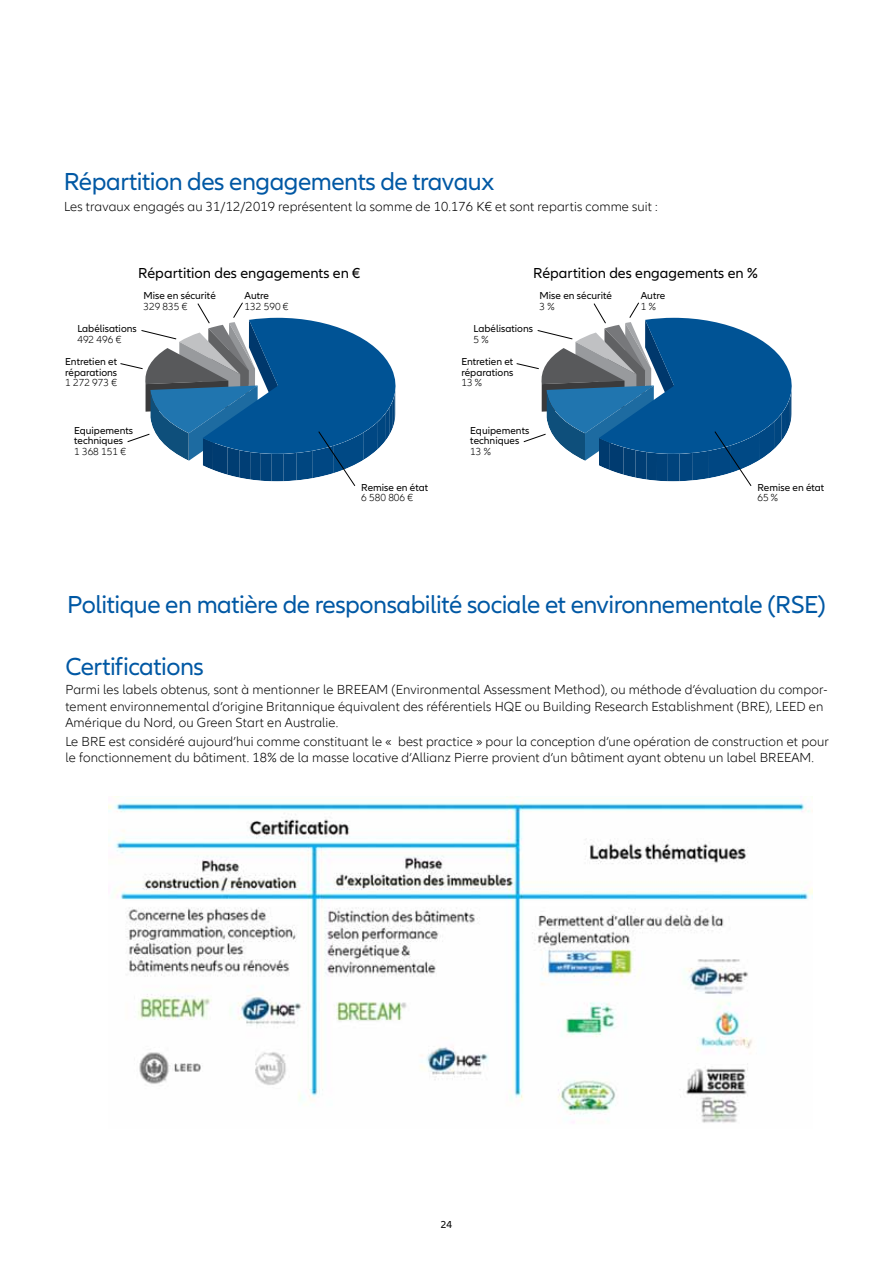
<style>
.page{position:relative;width:893px;height:1263px;background:#fff}
.page>*{position:absolute;margin:0;border:0;box-sizing:border-box;transform-origin:0 0}
.t1{font:25.5px "Allianz Neo";letter-spacing:-.02em;color:#0058a4}
.t2{font:15px "Allianz Neo";color:#000}
.t3{font:300 13.5px/16.5px "Allianz Neo";letter-spacing:.01em;color:#000}
.t4{font:10.5px/10.5px "Allianz Neo";color:#000}
.t5{font:300 10.5px "Allianz Neo";color:#000}
</style>
<div class="page">
<img style="left:109px;top:797px;width:704px;height:326px">
<svg style="left:516px;top:302px;width:276px;height:184px"></svg>
<svg style="left:120px;top:302px;width:276px;height:184px"></svg>
<h1 class="t1" style="left:64px;top:167px;width:432px">Répartition des engagements de travaux</h1>
<p class="t3" style="left:64px;top:199px;width:595px">Les travaux engagés au 31/12/2019 représentent la somme de 10.176 K€ et sont repartis comme suit :</p>
<p class="t2" style="left:138px;top:265px;width:223px">Répartition des engagements en €</p>
<p class="t2" style="left:533px;top:265px;width:226px">Répartition des engagements en %</p>
<p class="t4" style="left:143px;top:291px;width:74px">Mise en sécurité</p>
<p class="t5" style="left:143px;top:300px;width:45px">329 835 €</p>
<p class="t4" style="left:245px;top:291px;width:26px">Autre</p>
<p class="t5" style="left:245px;top:300px;width:45px">132 590 €</p>
<p class="t4" style="left:540px;top:291px;width:74px">Mise en sécurité</p>
<p class="t5" style="left:540px;top:300px;width:17px">3 %</p>
<p class="t4" style="left:641px;top:291px;width:26px">Autre</p>
<p class="t5" style="left:641px;top:300px;width:17px">1 %</p>
<p class="t4" style="left:77px;top:324px;width:61px">Labélisations</p>
<p class="t5" style="left:77px;top:333px;width:45px">492 496 €</p>
<p class="t4" style="left:474px;top:324px;width:61px">Labélisations</p>
<p class="t5" style="left:474px;top:333px;width:17px">5 %</p>
<p class="t4" style="left:65px;top:357px;width:54px">Entretien et réparations</p>
<p class="t5" style="left:65px;top:377px;width:53px">1 272 973 €</p>
<p class="t4" style="left:461px;top:357px;width:54px">Entretien et réparations</p>
<p class="t5" style="left:461px;top:377px;width:22px">13 %</p>
<p class="t4" style="left:74px;top:425px;width:61px">Equipements techniques</p>
<p class="t5" style="left:74px;top:445px;width:53px">1 368 151 €</p>
<p class="t4" style="left:470px;top:425px;width:61px">Equipements techniques</p>
<p class="t5" style="left:470px;top:445px;width:22px">13 %</p>
<p class="t4" style="left:361px;top:482px;width:68px">Remise en état</p>
<p class="t5" style="left:361px;top:492px;width:53px">6 580 806 €</p>
<p class="t4" style="left:757px;top:482px;width:68px">Remise en état</p>
<p class="t5" style="left:757px;top:492px;width:22px">65 %</p>
<h1 class="t1" style="left:67px;top:590px;width:760px">Politique en matière de responsabilité sociale et environnementale (RSE)</h1>
<h1 class="t1" style="left:65px;top:652px;width:140px">Certifications</h1>
<p class="t3" style="left:65px;top:682px;width:764px">Parmi les labels obtenus, sont à mentionner le BREEAM (Environmental Assessment Method), ou méthode d’évaluation du compor&shy;tement environnemental d’origine Britannique équivalent des référentiels HQE ou Building Research Establishment (BRE), LEED en<br>Amérique du Nord, ou Green Start en Australie.</p>
<p class="t3" style="left:65px;top:733px;width:765px">Le BRE est considéré aujourd’hui comme constituant le « best practice » pour la conception d’une opération de construction et pour le fonctionnement du bâtiment. 18% de la masse locative d’Allianz Pierre provient d’un bâtiment ayant obtenu un label BREEAM.</p>
<p class="t4" style="left:441px;top:1220px;width:13px">24</p>
</div>
